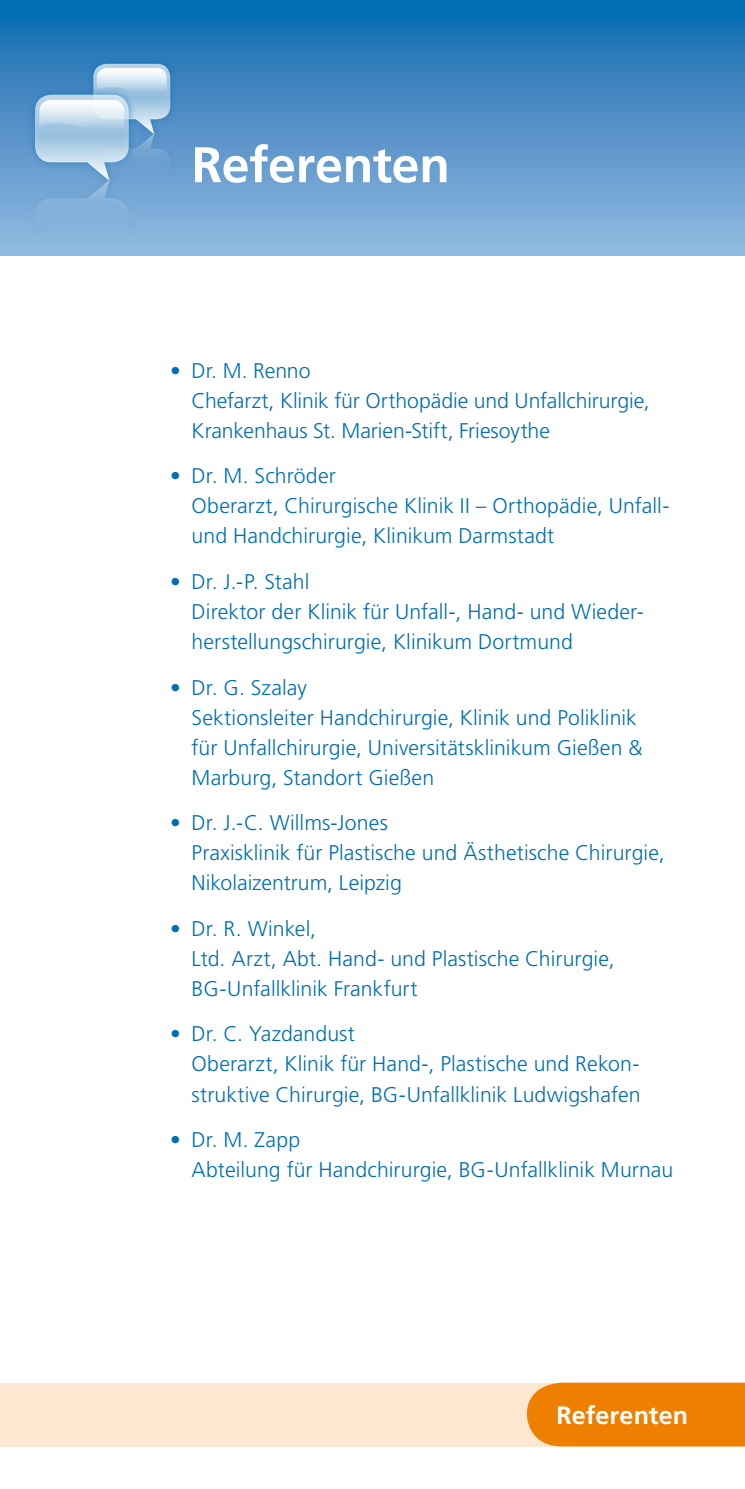
<style>
.page{position:relative;width:745px;height:1489px;background:#fff}
.page>*{position:absolute;margin:0;border:0;box-sizing:border-box;transform-origin:0 0}
.t1{font:700 50px "Frutiger LT Std";letter-spacing:-.01em;color:#fff}
.t2{font:700 25px "Frutiger LT Std";color:#fff}
.t3{font:300 21.25px/30px "Frutiger LT Std";color:#006eb2}
</style>
<div class="page">
<div style="left:0;top:1382px;width:744px;height:64px;background:#fde7d0"></div>
<div style="left:526px;top:1382px;width:218px;height:64px;background:#ee7f00"></div>
<svg style="left:0;top:0;width:744px;height:255px;background:#4d90c7"></svg>
<div style="left:85px;top:56px;width:93px;height:85px;background:#006eb2;opacity:.5"></div>
<div style="left:85px;top:126px;width:93px;height:86px;background:#006eb2;opacity:.5"></div>
<div style="left:27px;top:87px;width:110px;height:101px;background:#006eb2;opacity:.5"></div>
<div style="left:27px;top:173px;width:110px;height:101px;background:#006eb2;opacity:.5"></div>
<svg style="left:35px;top:64px;width:135px;height:202px;background:#94bbdd"></svg>
<h1 class="t1" style="left:191px;top:135px;width:260px">Referenten</h1>
<p class="t3" style="left:191px;top:355px;width:459px;text-indent:-21px">• Dr. M. Renno<br>Chefarzt, Klinik für Orthopädie und Unfallchirurgie,<br>Krankenhaus St. Marien-Stift, Friesoythe</p>
<p class="t3" style="left:191px;top:461px;width:479px;text-indent:-21px">• Dr. M. Schröder<br>Oberarzt, Chirurgische Klinik II – Orthopädie, Unfall&shy;und Handchirurgie, Klinikum Darmstadt</p>
<p class="t3" style="left:191px;top:567px;width:452px;text-indent:-21px">• Dr. J.-P. Stahl<br>Direktor der Klinik für Unfall-, Hand- und Wieder&shy;herstellungschirurgie, Klinikum Dortmund</p>
<p class="t3" style="left:191px;top:672px;width:452px;text-indent:-21px">• Dr. G. Szalay<br>Sektionsleiter Handchirurgie, Klinik und Poliklinik für Unfallchirurgie, Universitätsklinikum Gießen &amp; Marburg, Standort Gießen</p>
<p class="t3" style="left:191px;top:808px;width:474px;text-indent:-21px">• Dr. J.-C. Willms-Jones<br>Praxisklinik für Plastische und Ästhetische Chirurgie,<br>Nikolaizentrum, Leipzig</p>
<p class="t3" style="left:191px;top:913px;width:424px;text-indent:-21px">• Dr. R. Winkel,<br>Ltd. Arzt, Abt. Hand- und Plastische Chirurgie,<br>BG-Unfallklinik Frankfurt</p>
<p class="t3" style="left:191px;top:1019px;width:450px;text-indent:-21px">• Dr. C. Yazdandust<br>Oberarzt, Klinik für Hand-, Plastische und Rekon&shy;struktive Chirurgie, BG-Unfallklinik Ludwigshafen</p>
<p class="t3" style="left:191px;top:1124px;width:483px;text-indent:-21px">• Dr. M. Zapp<br>Abteilung für Handchirurgie, BG-Unfallklinik Murnau</p>
<p class="t2" style="left:556px;top:1400px;width:133px">Referenten</p>
</div>
